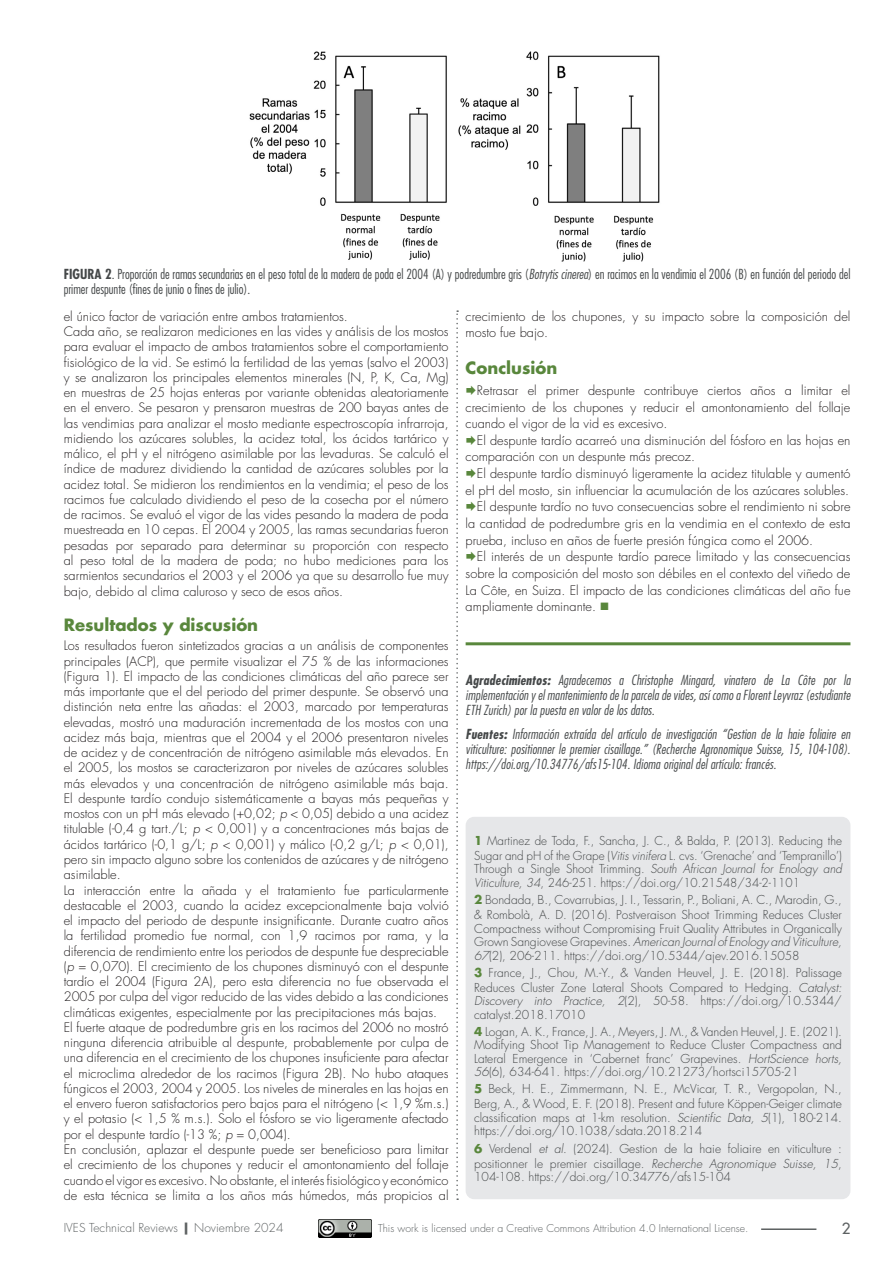
<style>
.page{position:relative;width:893px;height:1263px;background:#fff}
.page>*{position:absolute;margin:0;border:0;box-sizing:border-box;transform-origin:0 0}
.t1{font:700 16.5px "Futura Std";color:#59873c}
.t2{font:500 15px "Futura Std";color:#5d6162}
.t3{font:italic 300 condensed 13.5px/15px "Futura Std";letter-spacing:.01em;color:#454849;text-align:justify}
.t4{font:300 condensed 13.5px/15px "Futura Std";color:#454849}
.t5{font:300 12.75px/15.3px "Futura Std";color:#231f20}
.t6{font:300 12px/13.5px "Futura Std";color:#454849}
.t7{font:300 12px "Futura Std";color:#5d6162}
.t8{font:300 10.5px "Futura Std";color:#5d6162}
.s1{font-weight:700}
.s2{font-style:italic}
.s3{color:#59873c}
.s4{font-weight:700;color:#59873c}
.s5{font-weight:800}
</style>
<div class="page">
<hr style="left:466px;top:642px;width:384px;height:3px;background:#59873c">
<svg style="left:456px;top:310px;width:2px;height:890px"></svg>
<div style="left:466px;top:817px;width:384px;height:382px;background:#e6e7e9;border-radius:9px"></div>
<img style="left:249px;top:51px;width:411px;height:211px">
<hr style="left:761px;top:1228px;width:55px;height:2px;background:#5d6162">
<img style="left:319px;top:1219px;width:52px;height:19px">
<p class="t4" style="left:64px;top:267px;width:788px"><span class="s1">FIGURA 2</span>. Proporción de ramas secundarias en el peso total de la madera de poda el 2004 (A) y podredumbre gris (<span class="s2">Botrytis cinerea</span>) en racimos en la vendimia el 2006 (B) en función del periodo del primer despunte (fines de junio o fines de julio).</p>
<p class="t5" style="left:64px;top:309px;width:386px">el único factor de variación entre ambos tratamientos.<br>Cada año, se realizaron mediciones en las vides y análisis de los mostos para evaluar el impacto de ambos tratamientos sobre el comportamiento fisiológico de la vid. Se estimó la fertilidad de las yemas (salvo el 2003) y se analizaron los principales elementos minerales (N, P, K, Ca, Mg) en muestras de 25 hojas enteras por variante obtenidas aleatoriamente en el envero. Se pesaron y prensaron muestras de 200 bayas antes de las vendimias para analizar el mosto mediante espectroscopía infrarroja, midiendo los azúcares solubles, la acidez total, los ácidos tartárico y málico, el pH y el nitrógeno asimilable por las levaduras. Se calculó el índice de madurez dividiendo la cantidad de azúcares solubles por la acidez total. Se midieron los rendimientos en la vendimia; el peso de los racimos fue calculado dividiendo el peso de la cosecha por el número de racimos. Se evaluó el vigor de las vides pesando la madera de poda muestreada en 10 cepas. El 2004 y 2005, las ramas secundarias fueron pesadas por separado para determinar su proporción con respecto al peso total de la madera de poda; no hubo mediciones para los sarmientos secundarios el 2003 y el 2006 ya que su desarrollo fue muy bajo, debido al clima caluroso y seco de esos años.</p>
<p class="t1" style="left:64px;top:614px;width:196px">Resultados y discusión</p>
<p class="t5" style="left:64px;top:638px;width:386px">Los resultados fueron sintetizados gracias a un análisis de componentes principales (ACP), que permite visualizar el 75 % de las informaciones (Figura 1). El impacto de las condiciones climáticas del año parece ser más importante que el del periodo del primer despunte. Se observó una distinción neta entre las añadas: el 2003, marcado por temperaturas elevadas, mostró una maduración incrementada de los mostos con una acidez más baja, mientras que el 2004 y el 2006 presentaron niveles de acidez y de concentración de nitrógeno asimilable más elevados. En el 2005, los mostos se caracterizaron por niveles de azúcares solubles más elevados y una concentración de nitrógeno asimilable más baja.<br>El despunte tardío condujo sistemáticamente a bayas más pequeñas y mostos con un pH más elevado (+0,02; <span class="s2">p</span> &lt; 0,05) debido a una acidez titulable (-0,4 g tart./L; <span class="s2">p</span> &lt; 0,001) y a concentraciones más bajas de ácidos tartárico (-0,1 g/L; <span class="s2">p</span> &lt; 0,001) y málico (-0,2 g/L; <span class="s2">p</span> &lt; 0,01), pero sin impacto alguno sobre los contenidos de azúcares y de nitrógeno asimilable.<br>La interacción entre la añada y el tratamiento fue particularmente destacable el 2003, cuando la acidez excepcionalmente baja volvió el impacto del periodo de despunte insignificante. Durante cuatro años la fertilidad promedio fue normal, con 1,9 racimos por rama, y la diferencia de rendimiento entre los periodos de despunte fue despreciable (<span class="s2">p</span> = 0,070). El crecimiento de los chupones disminuyó con el despunte tardío el 2004 (Figura 2A), pero esta diferencia no fue observada el 2005 por culpa del vigor reducido de las vides debido a las condiciones climáticas exigentes, especialmente por las precipitaciones más bajas.<br>El fuerte ataque de podredumbre gris en los racimos del 2006 no mostró ninguna diferencia atribuible al despunte, probablemente por culpa de una diferencia en el crecimiento de los chupones insuficiente para afectar el microclima alrededor de los racimos (Figura 2B). No hubo ataques fúngicos el 2003, 2004 y 2005. Los niveles de minerales en las hojas en el envero fueron satisfactorios pero bajos para el nitrógeno (&lt; 1,9 %m.s.) y el potasio (&lt; 1,5 % m.s.). Solo el fósforo se vio ligeramente afectado por el despunte tardío (-13 %; <span class="s2">p</span> = 0,004).<br>En conclusión, aplazar el despunte puede ser beneficioso para limitar el crecimiento de los chupones y reducir el amontonamiento del follaje cuando el vigor es excesivo. No obstante, el interés fisiológico y económico de esta técnica se limita a los años más húmedos, más propicios al</p>
<p class="t5" style="left:466px;top:308px;width:386px;line-height:16.6px">crecimiento de los chupones, y su impacto sobre la composición del mosto fue bajo.</p>
<p class="t1" style="left:466px;top:357px;width:93px">Conclusión</p>
<p class="t5" style="left:466px;top:382px;width:386px;line-height:16.6px;text-align:justify;text-indent:11px">Retrasar el primer despunte contribuye ciertos años a limitar el crecimiento de los chupones y reducir el amontonamiento del follaje cuando el vigor de la vid es excesivo.</p>
<p class="t5" style="left:466px;top:432px;width:386px;line-height:16.6px;text-indent:11px">El despunte tardío acarreó una disminución del fósforo en las hojas en comparación con un despunte más precoz.</p>
<p class="t5" style="left:477px;top:466px;width:375px">El despunte tardío disminuyó ligeramente la acidez titulable y aumentó</p>
<p class="t5" style="left:466px;top:483px;width:385px">el pH del mosto, sin influenciar la acumulación de los azúcares solubles.</p>
<p class="t5" style="left:477px;top:499px;width:375px">El despunte tardío no tuvo consecuencias sobre el rendimiento ni sobre</p>
<p class="t5" style="left:466px;top:516px;width:386px">la cantidad de podredumbre gris en la vendimia en el contexto de esta</p>
<p class="t5" style="left:466px;top:533px;width:349px">prueba, incluso en años de fuerte presión fúngica como el 2006.</p>
<p class="t5" style="left:477px;top:549px;width:375px">El interés de un despunte tardío parece limitado y las consecuencias</p>
<p class="t5" style="left:466px;top:566px;width:386px">sobre la composición del mosto son débiles en el contexto del viñedo de</p>
<p class="t5" style="left:466px;top:583px;width:386px">La Côte, en Suiza. El impacto de las condiciones climáticas del año fue</p>
<p class="t5" style="left:466px;top:599px;width:145px">ampliamente dominante. <span class="s3">■</span></p>
<p class="t3" style="left:466px;top:673px;width:386px"><span class="s1">Agradecimientos:</span> Agradecemos a Christophe Mingard, vinatero de La Côte por la implementación y el mantenimiento de la parcela de vides, así como a Florent Leyvraz (estudiante ETH Zurich) por la puesta en valor de los datos.</p>
<p class="t3" style="left:466px;top:726px;width:386px"><span class="s1">Fuentes:</span> Información extraída del artículo de investigación “Gestion de la haie foliaire en viticulture: positionner le premier cisaillage.” (Recherche Agronomique Suisse, 15, 104-108). https://doi.org/10.34776/afs15-104. Idioma original del artículo: francés.</p>
<p class="t6" style="left:474px;top:833px;width:369px;line-height:15px"><span class="s4">1</span> Martinez de Toda, F., Sancha, J. C., &amp; Balda, P. (2013). Reducing the<br>Sugar and pH of the Grape (<span class="s2">Vitis vinifera</span> L. cvs. ‘Grenache’ and ‘Tempranillo’)</p>
<p class="t6" style="left:474px;top:863px;width:369px">Through a Single Shoot Trimming. <span class="s2">South African Journal for Enology and<br>Viticulture, 34</span>, 246-251. https://doi.org/10.21548/34-2-1101</p>
<p class="t6" style="left:474px;top:892px;width:369px;line-height:15px"><span class="s4">2</span> Bondada, B., Covarrubias, J. I., Tessarin, P., Boliani, A. C., Marodin, G., &amp; Rombolà, A. D. (2016). Postveraison Shoot Trimming Reduces Cluster</p>
<p class="t6" style="left:474px;top:922px;width:369px;text-align:justify">Compactness without Compromising Fruit Quality Attributes in Organically Grown Sangiovese Grapevines. <span class="s2">American Journal of Enology and Viticulture, 67</span>(2), 206-211. https://doi.org/10.5344/ajev.2016.15058</p>
<p class="t6" style="left:474px;top:965px;width:369px;line-height:15px"><span class="s4">3</span> France, J., Chou, M.-Y., &amp; Vanden Heuvel, J. E. (2018). Palissage<br>Reduces Cluster Zone Lateral Shoots Compared to Hedging. <span class="s2">Catalyst:</span></p>
<p class="t6" style="left:474px;top:994px;width:369px"><span class="s2">Discovery into Practice, 2</span>(2), 50-58. https://doi.org/10.5344/ catalyst.2018.17010</p>
<p class="t6" style="left:474px;top:1025px;width:369px;text-align:justify"><span class="s4">4</span> Logan, A. K., France, J. A., Meyers, J. M., &amp; Vanden Heuvel, J. E. (2021).<br>Modifying Shoot Tip Management to Reduce Cluster Compactness and Lateral Emergence in ‘Cabernet franc’ Grapevines. <span class="s2">HortScience horts, 56</span>(6), 634-641. https://doi.org/10.21273/hortsci15705-21</p>
<p class="t6" style="left:474px;top:1082px;width:369px;line-height:15px"><span class="s4">5</span> Beck, H. E., Zimmermann, N. E., McVicar, T. R., Vergopolan, N.,<br>Berg, A., &amp; Wood, E. F. (2018). Present and future Köppen-Geiger climate</p>
<p class="t6" style="left:474px;top:1111px;width:369px">classification maps at 1-km resolution. <span class="s2">Scientific Data, 5</span>(1), 180-214. https://doi.org/10.1038/sdata.2018.214</p>
<p class="t6" style="left:474px;top:1141px;width:369px;line-height:15px"><span class="s4">6</span> Verdenal <span class="s2">et al</span>. (2024). Gestion de la haie foliaire en viticulture : positionner le premier cisaillage. <span class="s2">Recherche Agronomique Suisse, 15</span>,</p>
<p class="t6" style="left:474px;top:1170px;width:258px">104-108. https://doi.org/10.34776/afs15-104</p>
<p class="t7" style="left:64px;top:1220px;width:221px">IVES Technical Reviews <span class="s5">|</span> Noviembre 2024</p>
<p class="t8" style="left:378px;top:1222px;width:372px">This work is licensed under a Creative Commons Attribution 4.0 International License.</p>
<p class="t2" style="left:842px;top:1219px;width:10px">2</p>
</div>
